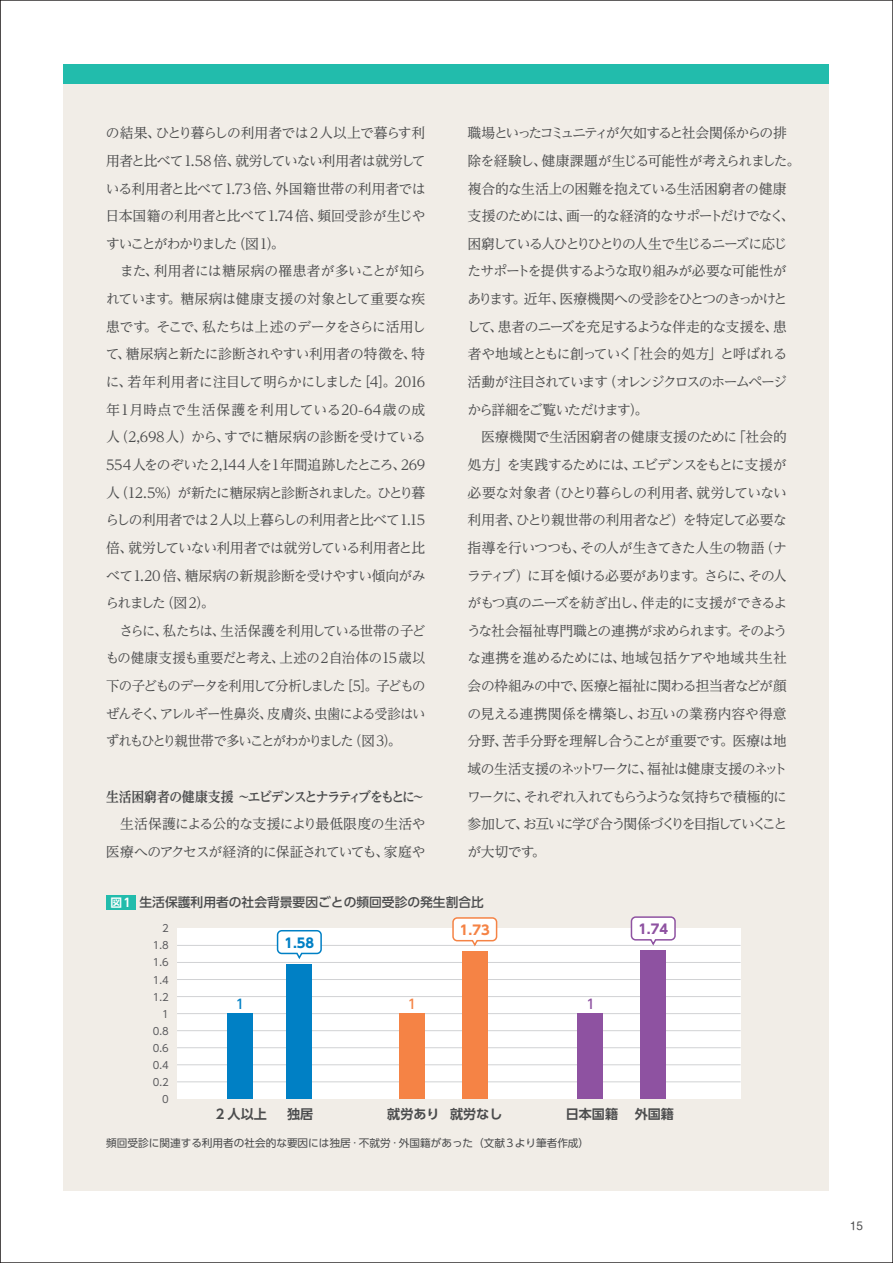
<style>
.page{position:relative;width:893px;height:1263px;background:#fff}
.page>*{position:absolute;margin:0;border:0;box-sizing:border-box;transform-origin:0 0}
.t1{font:13.8px/27.6px "UD Reimin Pr 6 N";letter-spacing:-.055em;color:#4b4c4d}
.t2{font:700 13.8px "UD Reimin Pr 6 N";letter-spacing:-.095em;color:#4b4c4d;scale:.93 1}
.t3{font:700 13.05px "UD Shin Go Pro De";color:#4b4c4d}
.t4{font:700 13.05px "UD Shin Go Pro";color:#0080c5}
.t5{font:700 13.05px "UD Shin Go Pro";color:#f58345}
.t6{font:700 13.05px "UD Shin Go Pro";color:#8e52a1}
.t7{font:500 13.05px "UD Shin Go Pro";color:#0080c5}
.t8{font:500 13.05px "UD Shin Go Pro";color:#8e52a1}
.t9{font:500 13.05px "UD Shin Go Pro";color:#f58345}
.t10{font:500 12.75px "UD Shin Go Pr 6 N";color:#4b4c4d}
.t11{font:10.65px "UD Shin Go Pr 6 N";color:#4b4c4d}
.t12{font:10.65px "Shin M Go Pr 6";color:#4b4c4d}
.t13{font:10.05px "UD Shin Go Pro";color:#5a5a5d}
.s1{font-family:"UD Shin Go Pr 6 N De";font-weight:700;font-size:11.7px;color:#fff}
</style>
<div class="page">
<div style="left:64px;top:84px;width:765px;height:1107px;background:#f1ede7"></div>
<div style="left:64px;top:64px;width:765px;height:20px;background:#22bcac"></div>
<div style="left:106px;top:895px;width:30px;height:14px;background:#22bcac"></div>
<div style="left:177px;top:928px;width:564px;height:170px;background:#fff"></div>
<hr style="left:177px;top:1081px;width:564px;height:1px;background:#d1d2d4">
<hr style="left:177px;top:1064px;width:564px;height:1px;background:#d1d2d4">
<hr style="left:177px;top:1047px;width:564px;height:1px;background:#d1d2d4">
<hr style="left:177px;top:1030px;width:564px;height:1px;background:#d1d2d4">
<hr style="left:177px;top:1013px;width:564px;height:1px;background:#d1d2d4">
<hr style="left:177px;top:996px;width:564px;height:1px;background:#d1d2d4">
<hr style="left:177px;top:979px;width:564px;height:1px;background:#d1d2d4">
<hr style="left:177px;top:962px;width:564px;height:1px;background:#d1d2d4">
<hr style="left:177px;top:945px;width:564px;height:1px;background:#d1d2d4">
<div style="left:640px;top:950px;width:26px;height:148px;background:#8e52a1"></div>
<div style="left:578px;top:1013px;width:25px;height:85px;background:#8e52a1"></div>
<div style="left:287px;top:964px;width:25px;height:134px;background:#0080c5"></div>
<div style="left:227px;top:1013px;width:26px;height:85px;background:#0080c5"></div>
<svg style="left:276px;top:930px;width:46px;height:29px"></svg>
<div style="left:462px;top:951px;width:26px;height:147px;background:#f58345"></div>
<div style="left:399px;top:1013px;width:26px;height:85px;background:#f58345"></div>
<svg style="left:451px;top:916px;width:47px;height:31px"></svg>
<svg style="left:630px;top:915px;width:46px;height:31px"></svg>
<svg style="left:0;top:0;width:1px;height:1263px"></svg>
<p class="t1" style="left:106px;top:119px;width:322px">の結果、ひとり暮らしの利用者では2人以上で暮らす利用者と比べて1.58 倍、就労していない利用者は就労している利用者と比べて1.73 倍、外国籍世帯の利用者では日本国籍の利用者と比べて1.74 倍、頻回受診が生じやすいことがわかりました（図 1）。<br>　また、利用者には糖尿病の罹患者が多いことが知られています。糖尿病は健康支援の対象として重要な疾患です。そこで、私たちは上述のデータをさらに活用して、糖尿病と新たに診断されやすい利用者の特徴を、特に、若年利用者に注目して明らかにしました [4]。2016年1月時点で生活保護を利用している20-64歳の成人（2,698人）から、すでに糖尿病の診断を受けている<br>554人をのぞいた2,144人を1年間追跡したところ、269人（12.5%）が新たに糖尿病と診断されました。ひとり暮らしの利用者では2人以上暮らしの利用者と比べて1.15倍、就労していない利用者では就労している利用者と比べて1.20 倍、糖尿病の新規診断を受けやすい傾向がみられました（図 2）。<br>　さらに、私たちは、生活保護を利用している世帯の子どもの健康支援も重要だと考え、上述の2自治体の15歳以下の子どものデータを利用して分析しました [5]。子どものぜんそく、アレルギー性鼻炎、皮膚炎、虫歯による受診はいずれもひとり親世帯で多いことがわかりました（図 3）。</p>
<p class="t2" style="left:106px;top:785px;width:344px">生活困窮者の健康支援 ～エビデンスとナラティブをもとに～</p>
<p class="t1" style="left:106px;top:810px;width:321px">　生活保護による公的な支援により最低限度の生活や医療へのアクセスが経済的に保証されていても、家庭や</p>
<p class="t1" style="left:467px;top:119px;width:335px">職場といったコミュニティが欠如すると社会関係からの排除を経験し、健康課題が生じる可能性が考えられました。複合的な生活上の困難を抱えている生活困窮者の健康支援のためには、画一的な経済的なサポートだけでなく、困窮している人ひとりひとりの人生で生じるニーズに応じたサポートを提供するような取り組みが必要な可能性があります。近年、医療機関への受診をひとつのきっかけとして、患者のニーズを充足するような伴走的な支援を、患者や地域とともに創っていく「社会的処方」と呼ばれる活動が注目されています（オレンジクロスのホームページから詳細をご覧いただけます）。<br>　医療機関で生活困窮者の健康支援のために「社会的処方」を実践するためには、エビデンスをもとに支援が必要な対象者（ひとり暮らしの利用者、就労していない利用者、ひとり親世帯の利用者など）を特定して必要な指導を行いつつも、その人が生きてきた人生の物語（ナラティブ）に耳を傾ける必要があります。さらに、その人がもつ真のニーズを紡ぎ出し、伴走的に支援ができるような社会福祉専門職との連携が求められます。そのような連携を進めるためには、地域包括ケアや地域共生社会の枠組みの中で、医療と福祉に関わる担当者などが顔の見える連携関係を構築し、お互いの業務内容や得意分野、苦手分野を理解し合うことが重要です。医療は地域の生活支援のネットワークに、福祉は健康支援のネットワークに、それぞれ入れてもらうような気持ちで積極的に参加して、お互いに学び合う関係づくりを目指していくことが大切です。</p>
<p class="t10" style="left:111px;top:892px;width:375px"><span class="s1">図1</span> 生活保護利用者の社会背景要因ごとの頻回受診の発生割合比</p>
<p class="t13" style="left:162px;top:920px;width:8px">2</p>
<p class="t13" style="left:153px;top:937px;width:17px">1.8</p>
<p class="t13" style="left:153px;top:954px;width:17px">1.6</p>
<p class="t13" style="left:153px;top:971px;width:17px">1.4</p>
<p class="t13" style="left:153px;top:988px;width:17px">1.2</p>
<p class="t13" style="left:162px;top:1005px;width:8px">1</p>
<p class="t13" style="left:153px;top:1023px;width:17px">0.8</p>
<p class="t13" style="left:153px;top:1040px;width:17px">0.6</p>
<p class="t13" style="left:153px;top:1057px;width:17px">0.4</p>
<p class="t13" style="left:153px;top:1074px;width:17px">0.2</p>
<p class="t13" style="left:162px;top:1091px;width:8px">0</p>
<p class="t4" style="left:284px;top:932px;width:31px">1.58</p>
<p class="t5" style="left:460px;top:919px;width:31px">1.73</p>
<p class="t6" style="left:638px;top:919px;width:31px">1.74</p>
<p class="t7" style="left:236px;top:993px;width:10px">1</p>
<p class="t8" style="left:586px;top:993px;width:10px">1</p>
<p class="t9" style="left:408px;top:993px;width:10px">1</p>
<p class="t3" style="left:387px;top:1103px;width:117px">就労あり 就労なし</p>
<p class="t3" style="left:216px;top:1103px;width:53px">2 人以上</p>
<p class="t3" style="left:287px;top:1103px;width:28px">独居</p>
<p class="t3" style="left:566px;top:1103px;width:54px">日本国籍</p>
<p class="t3" style="left:635px;top:1103px;width:41px">外国籍</p>
<p class="t11" style="left:106px;top:1134px;width:484px">頻回受診に関連する利用者の社会的な要因には独居 · 不就労 · 外国籍があった（文献3より筆者作成）</p>
<p class="t12" style="left:850px;top:1217px;width:14px">15</p>
</div>
